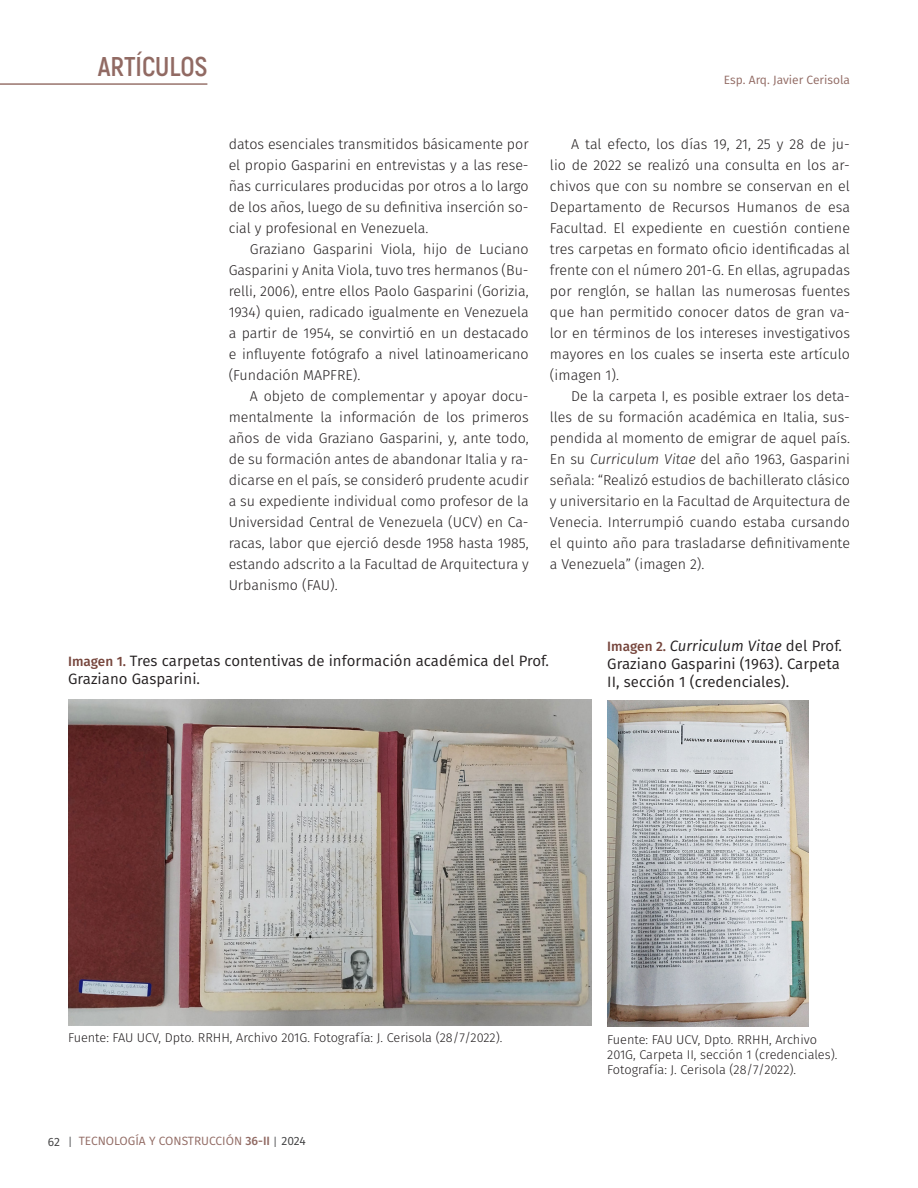
<style>
.page{position:relative;width:918px;height:1188px;background:#fff}
.page>*{position:absolute;margin:0;border:0;box-sizing:border-box;transform-origin:0 0}
.t1{font:700 27px "Akrobat";color:#916a63}
.Figuras{font:15px/18px "Fira Sans";letter-spacing:.005em;color:#231f20}
.mancha{font:300 14.25px/21px "Fira Sans";color:#231f20;text-align:justify}
.Fuentes{font:300 12.75px/15.3px "Fira Sans";color:#231f20}
.t2{font:12px "Fira Sans";color:#916a63}
.s1{font-style:italic}
.s2{font-weight:500;font-size:13.5px;color:#76453c}
.s3{color:#3e3e3f}
.s4{font-weight:300;font-size:15px;color:#57585a}
.s5{font-weight:500}
</style>
<div class="page">
<hr style="left:0;top:83px;width:207px;height:2px;background:#76453c">
<img style="left:68px;top:699px;width:523px;height:326px">
<img style="left:607px;top:700px;width:202px;height:326px">
<h1 class="t1" style="left:98px;top:50px;width:111px">ARTÍCULOS</h1>
<p class="mancha" style="left:229px;top:134px;width:302px">datos esenciales transmitidos básicamente por el propio Gasparini en entrevistas y a las rese&shy;ñas curriculares producidas por otros a lo largo de los años, luego de su definitiva inserción so&shy;cial y profesional en Venezuela.</p>
<p class="mancha" style="left:229px;top:239px;width:302px;text-indent:21px">Graziano Gasparini Viola, hijo de Luciano Gasparini y Anita Viola, tuvo tres hermanos (Bu&shy;relli, 2006), entre ellos Paolo Gasparini (Gorizia, 1934) quien, radicado igualmente en Venezuela a partir de 1954, se convirtió en un destacado e influyente fotógrafo a nivel latinoamericano (Fundación MAPFRE).</p>
<p class="mancha" style="left:229px;top:386px;width:302px;text-indent:21px">A objeto de complementar y apoyar docu&shy;mentalmente la información de los primeros años de vida Graziano Gasparini, y, ante todo, de su formación antes de abandonar Italia y ra&shy;dicarse en el país, se consideró prudente acudir a su expediente individual como profesor de la Universidad Central de Venezuela (UCV) en Ca&shy;racas, labor que ejerció desde 1958 hasta 1985, estando adscrito a la Facultad de Arquitectura y Urbanismo (FAU).</p>
<p class="t2" style="left:724px;top:71px;width:127px">Esp. Arq. Javier Cerisola</p>
<p class="mancha" style="left:550px;top:134px;width:302px;text-indent:21px">A tal efecto, los días 19, 21, 25 y 28 de ju&shy;lio de 2022 se realizó una consulta en los ar&shy;chivos que con su nombre se conservan en el Departamento de Recursos Humanos de esa Facultad. El expediente en cuestión contiene tres carpetas en formato oficio identificadas al frente con el número 201-G. En ellas, agrupadas por renglón, se hallan las numerosas fuentes que han permitido conocer datos de gran va&shy;lor en términos de los intereses investigativos mayores en los cuales se inserta este artículo (imagen 1).</p>
<p class="mancha" style="left:550px;top:386px;width:302px;text-indent:21px">De la carpeta I, es posible extraer los deta&shy;lles de su formación académica en Italia, sus&shy;pendida al momento de emigrar de aquel país.<br>En su <span class="s1">Curriculum Vitae</span> del año 1963, Gasparini señala: “Realizó estudios de bachillerato clásico y universitario en la Facultad de Arquitectura de Venecia. Interrumpió cuando estaba cursando el quinto año para trasladarse definitivamente a Venezuela” (imagen 2).</p>
<p class="Figuras" style="left:68px;top:652px;width:483px"><span class="s2">Imagen 1.</span> Tres carpetas contentivas de información académica del Prof.<br>Graziano Gasparini.</p>
<p class="Figuras" style="left:607px;top:636px;width:236px"><span class="s2">Imagen 2.</span> <span class="s1">Curriculum Vitae</span> del Prof.<br>Graziano Gasparini (1963). Carpeta<br>II, sección 1 (credenciales).</p>
<p class="Fuentes" style="left:68px;top:1029px;width:436px">Fuente: FAU UCV, Dpto. RRHH, Archivo 201G. Fotografía: J. Cerisola (28/7/2022).</p>
<p class="t2" style="left:48px;top:1132px;width:260px"><span class="s3">62</span> <span class="s4">I</span> TECNOLOGÍA Y CONSTRUCCIÓN <span class="s5">36-II</span> <span class="s4">I</span> <span class="s3">2024</span></p>
<p class="Fuentes" style="left:607px;top:1032px;width:232px">Fuente: FAU UCV, Dpto. RRHH, Archivo<br>201G, Carpeta II, sección 1 (credenciales).<br>Fotografía: J. Cerisola (28/7/2022).</p>
</div>
